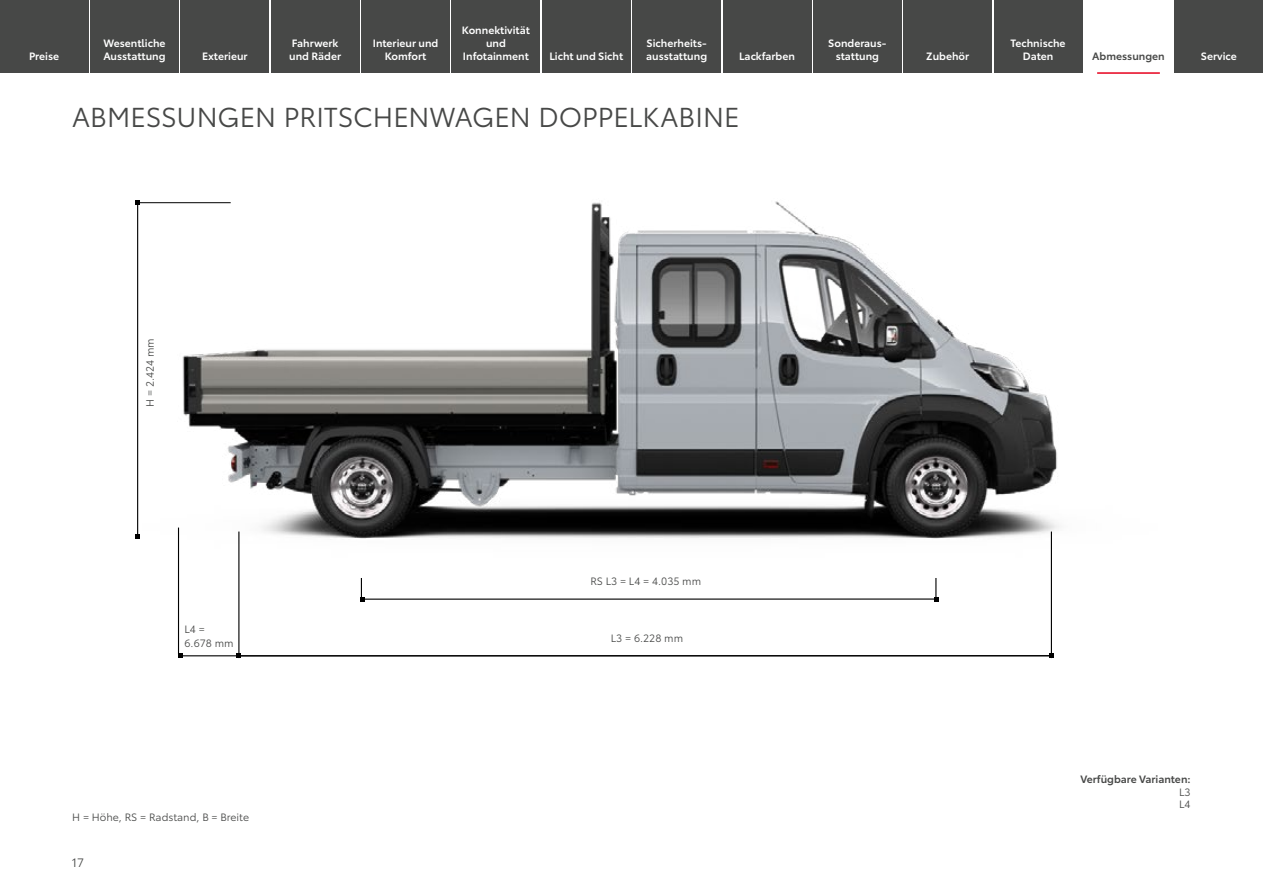
<style>
.page{position:relative;width:1263px;height:893px;background:#fff}
.page>*{position:absolute;margin:0;border:0;box-sizing:border-box;transform-origin:0 0}
._1_Headline{font:27px "Toyota Type";letter-spacing:-.005em;color:#474847}
.t1{font:12px "Toyota Type";color:#474847}
.t2{font:600 10.5px/12.6px "Toyota Type";color:#fff}
._1_Inhalt_mittig_PREIS{font:10.5px/13.5px "Toyota Type";color:#474847}
._1_Inhalt_links{font:10.5px "Toyota Type";color:#474847}
._1_Inhalt_links-2{font:600 10.5px "Toyota Type";color:#474847}
</style>
<div class="page">
<img style="left:135px;top:200px;width:924px;height:438px">
<svg style="left:236px;top:654px;width:5px;height:4px"></svg>
<hr style="left:1051px;top:531px;width:1px;height:127px;background:#000">
<hr style="left:238px;top:531px;width:1px;height:127px;background:#000">
<hr style="left:178px;top:528px;width:1px;height:126px;background:#000">
<hr style="left:137px;top:203px;width:1px;height:333px;background:#000">
<svg style="left:135px;top:534px;width:5px;height:5px"></svg>
<svg style="left:135px;top:201px;width:5px;height:4px"></svg>
<hr style="left:136px;top:202px;width:95px;height:1px;background:#000">
<hr style="left:362px;top:598px;width:574px;height:2px;background:#000">
<svg style="left:360px;top:578px;width:4px;height:23px"></svg>
<svg style="left:934px;top:578px;width:4px;height:23px"></svg>
<hr style="left:180px;top:655px;width:871px;height:1px;background:#000">
<svg style="left:178px;top:654px;width:4px;height:4px"></svg>
<svg style="left:1049px;top:653px;width:4px;height:5px"></svg>
<div style="left:0;top:0;width:88px;height:72px;background:#474847"></div>
<div style="left:90px;top:0;width:89px;height:72px;background:#474847"></div>
<div style="left:181px;top:0;width:88px;height:72px;background:#474847"></div>
<div style="left:271px;top:0;width:88px;height:72px;background:#474847"></div>
<div style="left:361px;top:0;width:89px;height:72px;background:#474847"></div>
<div style="left:452px;top:0;width:88px;height:72px;background:#474847"></div>
<div style="left:632px;top:0;width:89px;height:72px;background:#474847"></div>
<div style="left:723px;top:0;width:88px;height:72px;background:#474847"></div>
<div style="left:813px;top:0;width:88px;height:72px;background:#474847"></div>
<div style="left:904px;top:0;width:88px;height:72px;background:#474847"></div>
<div style="left:994px;top:0;width:88px;height:72px;background:#474847"></div>
<hr style="left:1097px;top:72px;width:63px;height:2px;background:#e7001d">
<div style="left:1175px;top:0;width:88px;height:72px;background:#474847"></div>
<div style="left:542px;top:0;width:88px;height:72px;background:#474847"></div>
<p class="t2" style="left:29px;top:49px;width:32px">Preise</p>
<p class="t2" style="left:103px;top:36px;width:64px">Wesentliche<br>Ausstattung</p>
<p class="t2" style="left:202px;top:49px;width:47px">Exterieur</p>
<p class="t2" style="left:289px;top:36px;width:53px">Fahrwerk und Räder</p>
<p class="t2" style="left:373px;top:36px;width:67px;text-align:center">Interieur und<br>Komfort</p>
<p class="t2" style="left:462px;top:23px;width:69px;text-align:center">Konnektivität und<br>Infotainment</p>
<p class="t2" style="left:646px;top:36px;width:63px">Sicherheits&shy;ausstattung</p>
<p class="t2" style="left:828px;top:36px;width:59px;text-align:center">Sonderaus&shy;stattung</p>
<p class="t2" style="left:1011px;top:36px;width:56px">Technische</p>
<p class="t2" style="left:739px;top:49px;width:57px">Lackfarben</p>
<p class="t2" style="left:549px;top:49px;width:75px">Licht und Sicht</p>
<p class="t2" style="left:1023px;top:49px;width:32px">Daten</p>
<p class="_1_Inhalt_links-2" style="left:1092px;top:48px;width:74px">Abmessungen</p>
<p class="t2" style="left:1201px;top:49px;width:37px">Service</p>
<p class="t2" style="left:926px;top:49px;width:44px">Zubehör</p>
<p class="_1_Headline" style="left:72px;top:97px;width:669px">ABMESSUNGEN PRITSCHENWAGEN DOPPELKABINE</p>
<p class="_1_Inhalt_mittig_PREIS" style="left:142px;top:407px;width:70px;rotate:-90deg">H = 2.424 mm</p>
<p class="_1_Inhalt_mittig_PREIS" style="left:185px;top:622px;width:51px">L4 =<br>6.678 mm</p>
<p class="_1_Inhalt_links" style="left:72px;top:809px;width:178px">H = Höhe, RS = Radstand, B = Breite</p>
<p class="t1" style="left:72px;top:854px;width:14px">17</p>
<p class="_1_Inhalt_mittig_PREIS" style="left:590px;top:574px;width:112px">RS L3 = L4 = 4.035 mm</p>
<p class="_1_Inhalt_mittig_PREIS" style="left:611px;top:630px;width:74px">L3 = 6.228 mm</p>
<p class="_1_Inhalt_links-2" style="left:1080px;top:771px;width:112px">Verfügbare Varianten:</p>
<p class="_1_Inhalt_links" style="left:1179px;top:784px;width:13px">L3</p>
<p class="_1_Inhalt_links" style="left:1179px;top:797px;width:13px">L4</p>
</div>
